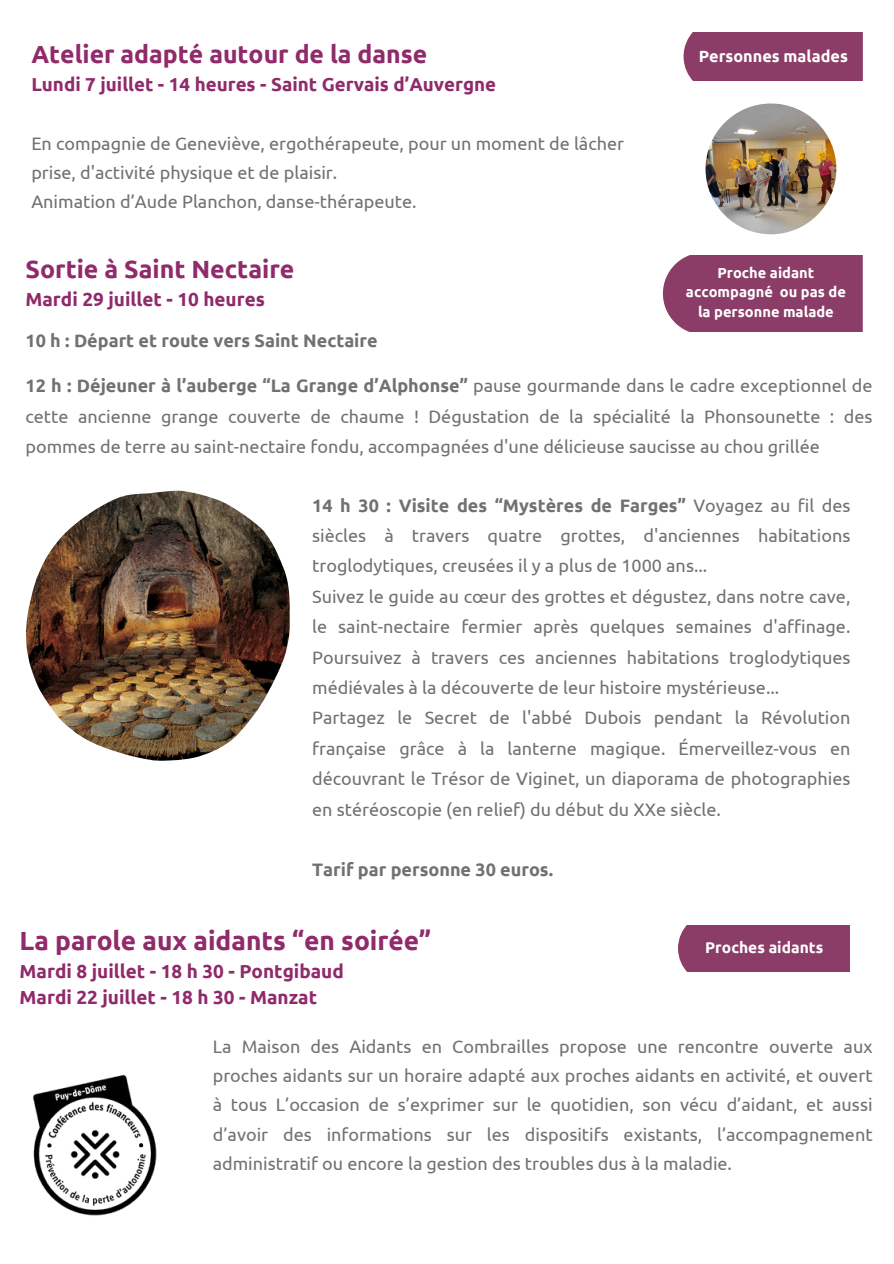
<style>
.page{position:relative;width:894px;height:1264px;background:#fff}
.page>*{position:absolute;margin:0;border:0;box-sizing:border-box;transform-origin:0 0}
.t1{font:700 26.25px "Ubuntu";color:#902a6b}
.t2{font:700 24.9px "Ubuntu";color:#902a6b}
.t3{font:700 24.75px "Ubuntu";color:#902a6b}
.t4{font:700 18.9px/26px "Ubuntu";color:#902a6b}
.t5{font:700 18.75px "Ubuntu";color:#902a6b}
.t6{font:18px/30.5px "Ubuntu";color:#717171;text-align:justify}
.t7{font:700 18px "Ubuntu";color:#717171}
.t8{font:700 16.2px "Ubuntu";color:#fff}
.t9{font:700 15.6px "Ubuntu";color:#fff}
.t10{font:700 14.55px/19.5px "Ubuntu";color:#fff}
.s1{font-weight:700}
</style>
<div class="page">
<div style="left:662px;top:256px;width:200px;height:75px;background:#8c3d67"></div>
<img style="left:26px;top:490px;width:264px;height:271px">
<div style="left:683px;top:33px;width:179px;height:47px;background:#8c3d67"></div>
<img style="left:705px;top:103px;width:131px;height:131px;border-radius:50%">
<div style="left:678px;top:925px;width:171px;height:46px;background:#8c3d67"></div>
<img style="left:32px;top:1074px;width:125px;height:142px">
<h1 class="t3" style="left:31px;top:40px;width:397px">Atelier adapté autour de la danse</h1>
<h1 class="t5" style="left:31px;top:74px;width:466px">Lundi 7 juillet - 14 heures - Saint Gervais d’Auvergne</h1>
<h2 class="t6" style="left:31px;top:128px;width:594px;line-height:29.2px;text-align:left">En compagnie de Geneviève, ergothérapeute, pour un moment de lâcher prise, d'activité physique et de plaisir.<br>Animation d’Aude Planchon, danse-thérapeute.</h2>
<p class="t8" style="left:698px;top:47px;width:151px">Personnes malades</p>
<h1 class="t2" style="left:26px;top:255px;width:270px">Sortie à Saint Nectaire</h1>
<h1 class="t4" style="left:26px;top:286px;width:241px">Mardi 29 juillet - 10 heures</h1>
<p class="t7" style="left:26px;top:330px;width:353px">10 h : Départ et route vers Saint Nectaire</p>
<p class="t6" style="left:26px;top:370px;width:848px"><span class="s1">12 h : Déjeuner à l’auberge “La Grange d’Alphonse”</span> pause gourmande dans le cadre exceptionnel de cette ancienne grange couverte de chaume ! Dégustation de la spécialité la Phonsounette : des pommes de terre au saint-nectaire fondu, accompagnées d'une délicieuse saucisse au chou grillée</p>
<h1 class="t10" style="left:685px;top:262px;width:130px;text-indent:32px">Proche aidant accompagné</h1>
<h2 class="t10" style="left:697px;top:282px;width:149px;text-indent:82px">ou pas de la personne malade</h2>
<p class="t6" style="left:312px;top:489px;width:539px"><span class="s1">14 h 30 : Visite des “Mystères de Farges”</span> Voyagez au fil des siècles à travers quatre grottes, d'anciennes habitations troglodytiques, creusées il y a plus de 1000 ans...</p>
<p class="t6" style="left:312px;top:581px;width:539px">Suivez le guide au cœur des grottes et dégustez, dans notre cave, le saint-nectaire fermier après quelques semaines d'affinage.<br>Poursuivez à travers ces anciennes habitations troglodytiques médiévales à la découverte de leur histoire mystérieuse...</p>
<p class="t6" style="left:312px;top:702px;width:539px">Partagez le Secret de l'abbé Dubois pendant la Révolution française grâce à la lanterne magique. Émerveillez-vous en découvrant le Trésor de Viginet, un diaporama de photographies en stéréoscopie (en relief) du début du XXe siècle.</p>
<h2 class="t7" style="left:312px;top:859px;width:242px">Tarif par personne 30 euros.</h2>
<h1 class="t1" style="left:20px;top:925px;width:413px">La parole aux aidants “en soirée”</h1>
<h2 class="t9" style="left:705px;top:938px;width:120px">Proches aidants</h2>
<h1 class="t4" style="left:20px;top:957px;width:325px">Mardi 8 juillet - 18 h 30 - Pontgibaud<br>Mardi 22 juillet - 18 h 30 - Manzat</h1>
<h1 class="t6" style="left:213px;top:1031px;width:661px;line-height:29.2px">La Maison des Aidants en Combrailles propose une rencontre ouverte aux proches aidants sur un horaire adapté aux proches aidants en activité, et ouvert à tous L’occasion de s’exprimer sur le quotidien, son vécu d’aidant, et aussi d’avoir des informations sur les dispositifs existants, l’accompagnement administratif ou encore la gestion des troubles dus à la maladie.</h1>
</div>
